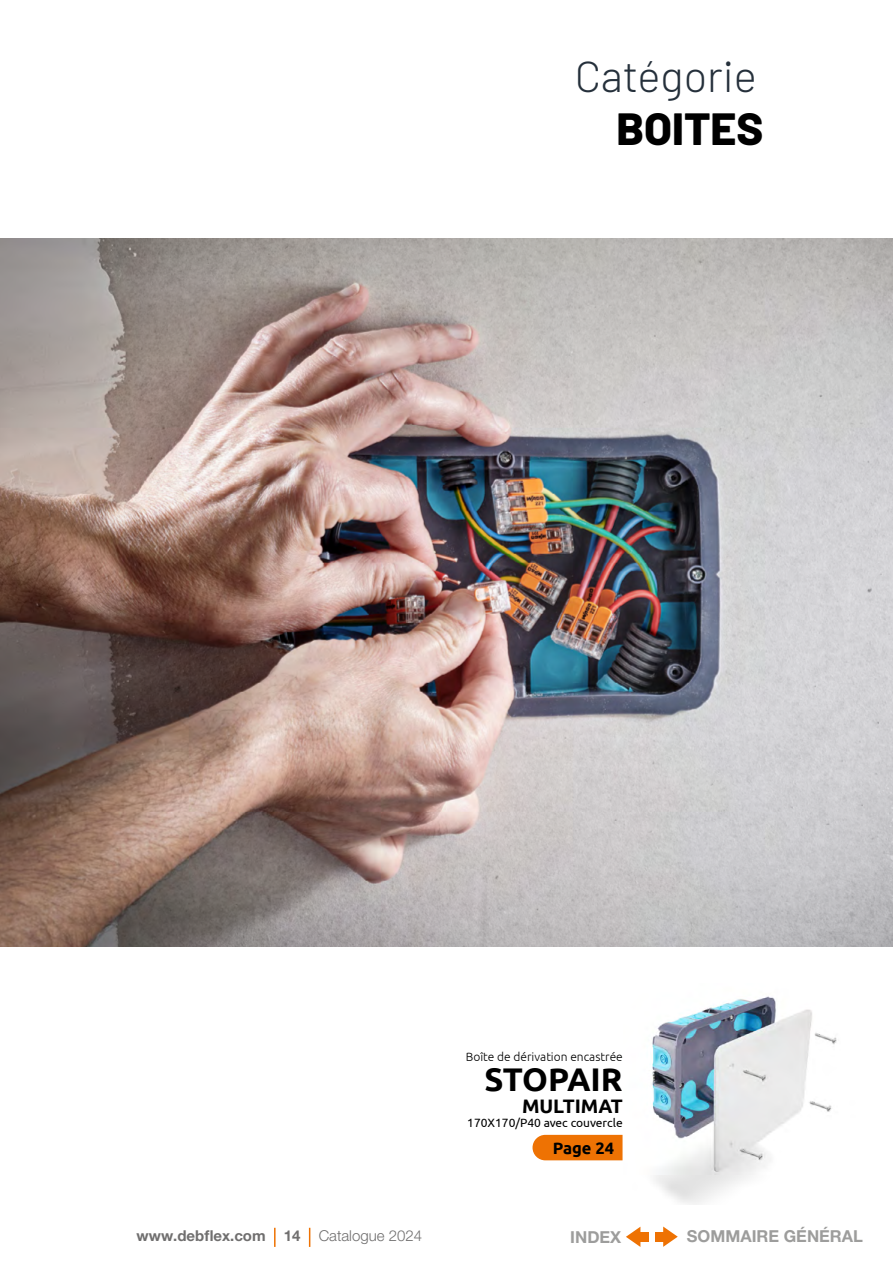
<style>
.page{position:relative;width:893px;height:1263px;background:#fff}
.page>*{position:absolute;margin:0;border:0;box-sizing:border-box;transform-origin:0 0}
.t1{font:800 45px "Barlow";color:#000}
.t2{font:300 43.5px "Barlow";color:#25303b}
.t3{font:700 32.7px "Ubuntu";letter-spacing:-.01em;color:#000}
.t4{font:700 19.5px "Ubuntu";color:#000}
.t5{font:700 16.5px "Helvetica Neue LT Pro";color:#9d9d9c}
.t6{font:700 16.5px "Ubuntu";color:#000}
.t7{font:700 15px "Helvetica Neue LT Pro";color:#706f6f}
.t8{font:300 12px "Ubuntu";color:#000}
.t9{font:12px "Ubuntu";color:#000}
.s1{font-weight:300}
</style>
<div class="page">
<img style="left:0;top:238px;width:893px;height:709px">
<img style="left:652px;top:996px;width:185px;height:209px">
<div style="left:532px;top:1135px;width:90px;height:25px;background:#ee7203"></div>
<svg style="left:274px;top:1228px;width:2px;height:19px"></svg>
<svg style="left:309px;top:1228px;width:1px;height:19px"></svg>
<svg style="left:663px;top:1226px;width:15px;height:21px"></svg>
<div style="left:655px;top:1232px;width:10px;height:9px;background:#ee7203"></div>
<svg style="left:626px;top:1227px;width:14px;height:20px"></svg>
<div style="left:639px;top:1232px;width:9px;height:9px;background:#ee7203"></div>
<h2 class="t2" style="left:575px;top:46px;width:184px">Catégorie</h2>
<h1 class="t1" style="left:616px;top:96px;width:149px">BOITES</h1>
<p class="t8" style="left:466px;top:1049px;width:158px">Boîte de dérivation encastrée</p>
<h3 class="t3" style="left:485px;top:1059px;width:140px">STOPAIR</h3>
<h3 class="t4" style="left:522px;top:1095px;width:102px">MULTIMAT</h3>
<p class="t9" style="left:467px;top:1115px;width:157px">170X170/P40 avec couvercle</p>
<p class="t6" style="left:553px;top:1138px;width:63px">Page 24</p>
<p class="t7" style="left:137px;top:1226px;width:287px">www.debflex.com 14 <span class="s1">Catalogue 2024</span></p>
<p class="t5" style="left:570px;top:1226px;width:53px">INDEX</p>
<p class="t5" style="left:687px;top:1226px;width:177px">SOMMAIRE GÉNÉRAL</p>
</div>
